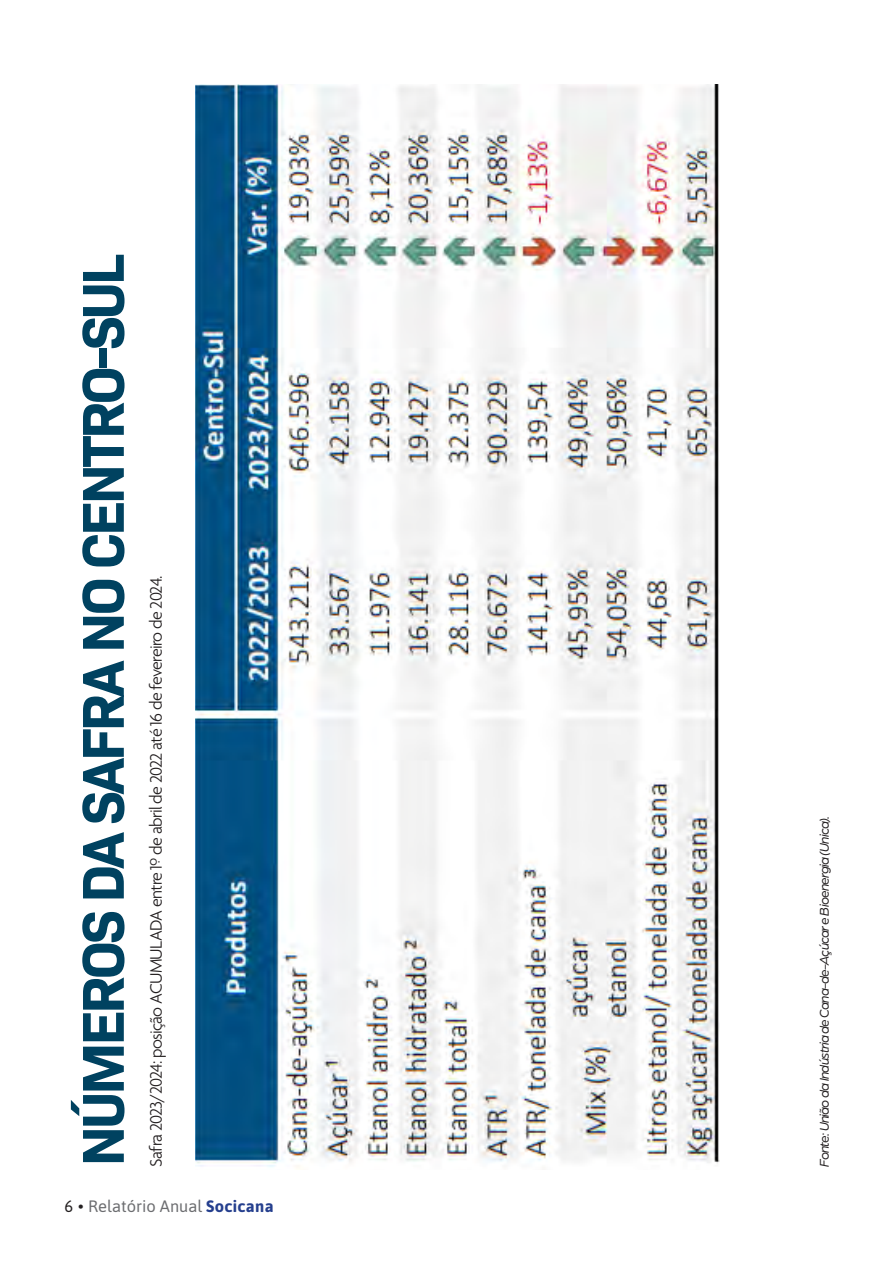
<style>
.page{position:relative;width:893px;height:1263px;background:#fff}
.page>*{position:absolute;margin:0;border:0;box-sizing:border-box;transform-origin:0 0}
.t1{font:700 60px "Bio Sans";letter-spacing:-.06em;color:#004260}
.t2{font:300 18px "Agenda";letter-spacing:-.04em;color:#231f20}
.t3{font:16.5px "Asap";color:#6c6d70}
.t4{font:italic 13.5px "Arboria";letter-spacing:-.06em;color:#231f20}
.s1{color:#231f20}
.s2{font-weight:700;color:#253f8e}
</style>
<div class="page">
<img style="left:196px;top:85px;width:523px;height:1083px">
<p class="t1" style="left:57px;top:1166px;width:914px;rotate:-90deg">NÚMEROS DA SAFRA NO CENTRO-SUL</p>
<p class="t2" style="left:146px;top:1166px;width:593px;rotate:-90deg">Safra 2023/2024: posição ACUMULADA entre 1º de abril de 2022 até 16 de fevereiro de 2024.</p>
<p class="t3" style="left:65px;top:1194px;width:211px"><span class="s1">6 •</span> Relatório Anual <span class="s2">Socicana</span></p>
<p class="t4" style="left:816px;top:1166px;width:352px;rotate:-90deg">Fonte: União da Indústria de Cana-de-Açúcar e Bioenergia (Unica).</p>
</div>
